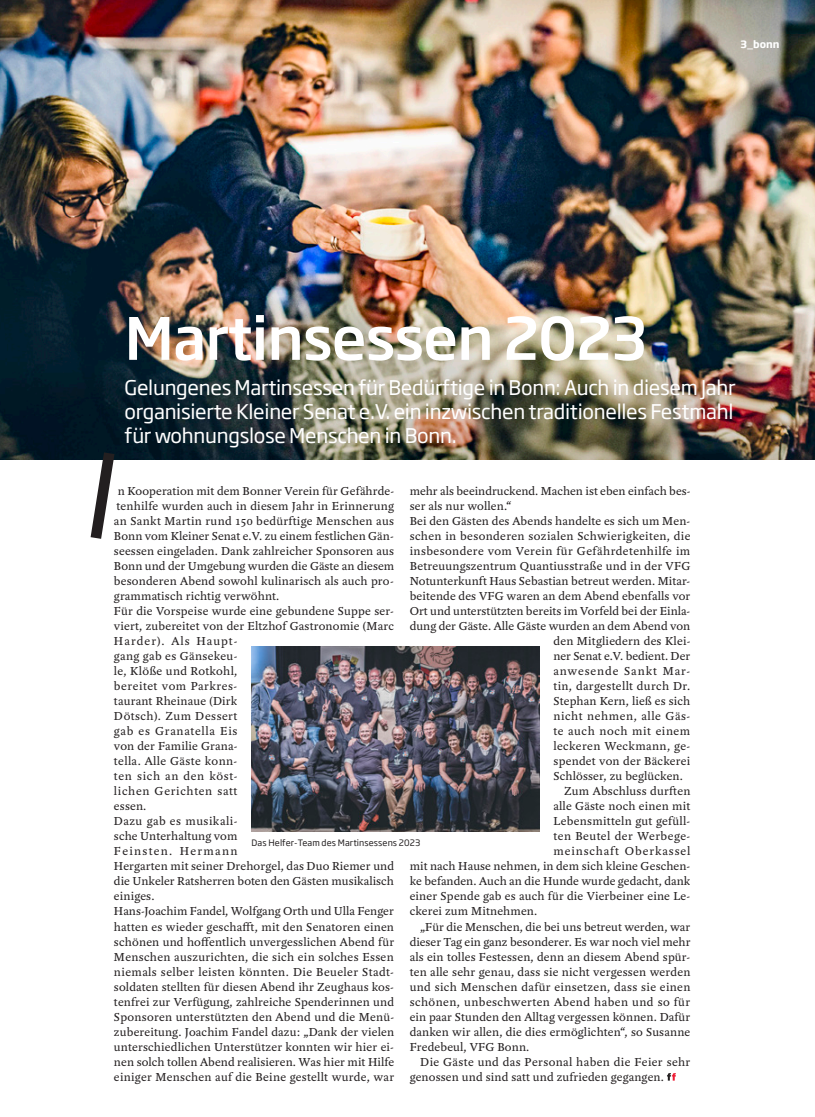
<style>
.page{position:relative;width:815px;height:1117px;background:#fff}
.page>*{position:absolute;margin:0;border:0;box-sizing:border-box;transform-origin:0 0}
.t1{font:500 57.62px "Soho Gothic Std";letter-spacing:-.015em;color:#fff}
.t2{font:20px/24px "Soho Gothic Std";letter-spacing:-.015em;color:#fff;text-align:justify}
.t3{font:12.5px/15px "Yoga OT";letter-spacing:.015em;color:#231f20}
.t4{font:12.5px "Yoga OT";letter-spacing:.035em;color:#231f20}
.t5{font:12.5px "Yoga OT";letter-spacing:.07em;color:#231f20}
.t6{font:12.5px "Yoga OT";letter-spacing:.045em;color:#231f20}
.t7{font:700 10px "Soho Gothic Std";color:#fff}
.t8{font:8.75px "Soho Gothic Std";letter-spacing:.01em;color:#231f20}
</style>
<div class="page">
<img style="left:0;top:0;width:815px;height:459px">
<svg style="left:667px;top:1073px;width:9px;height:7px"></svg>
<img style="left:252px;top:646px;width:287px;height:185px">
<svg style="left:91px;top:452px;width:24px;height:8px"></svg>
<p class="t7" style="left:741px;top:38px;width:41px">3_bonn</p>
<h1 class="t1" style="left:125px;top:301px;width:524px">Martinsessen 2023</h1>
<h2 class="t2" style="left:125px;top:376px;width:613px">Gelungenes Martinsessen für Bedürftige in Bonn: Auch in diesem Jahr organisierte Kleiner Senat e.V. ein inzwischen traditionelles Festmahl für wohnungslose Menschen in Bonn.</h2>
<p class="t3" style="left:410px;top:484px;width:282px">mehr als beeindruckend. Machen ist eben einfach bes-</p>
<p class="t3" style="left:410px;top:499px;width:103px">ser als nur wollen.“</p>
<p class="t3" style="left:410px;top:514px;width:282px">Bei den Gästen des Abends handelte es sich um Men-</p>
<p class="t3" style="left:410px;top:529px;width:282px">schen in besonderen sozialen Schwierigkeiten, die</p>
<p class="t3" style="left:410px;top:544px;width:282px">insbesondere vom Verein für Gefährdetenhilfe im</p>
<p class="t3" style="left:410px;top:559px;width:282px">Betreuungszentrum Quantiusstraße und in der VFG</p>
<p class="t3" style="left:410px;top:574px;width:282px">Notunterkunft Haus Sebastian betreut werden. Mitar-</p>
<p class="t3" style="left:410px;top:589px;width:282px">beitende des VFG waren an dem Abend ebenfalls vor</p>
<p class="t3" style="left:410px;top:604px;width:282px">Ort und unterstützten bereits im Vorfeld bei der Einla-</p>
<p class="t3" style="left:410px;top:619px;width:282px">dung der Gäste. Alle Gäste wurden an dem Abend von</p>
<p class="t3" style="left:553px;top:634px;width:138px">den Mitgliedern des Klei-</p>
<p class="t3" style="left:553px;top:649px;width:138px">ner Senat e.V. bedient. Der</p>
<p class="t5" style="left:553px;top:664px;width:138px">anwesende Sankt Mar-</p>
<p class="t3" style="left:553px;top:679px;width:138px">tin, dargestellt durch Dr.</p>
<p class="t3" style="left:553px;top:694px;width:138px">Stephan Kern, ließ es sich</p>
<p class="t6" style="left:553px;top:709px;width:138px">nicht nehmen, alle Gäs-</p>
<p class="t6" style="left:553px;top:724px;width:138px">te auch noch mit einem</p>
<p class="t3" style="left:553px;top:739px;width:138px">leckeren Weckmann, ge-</p>
<p class="t3" style="left:553px;top:754px;width:138px">spendet von der Bäckerei</p>
<p class="t3" style="left:553px;top:769px;width:131px">Schlösser, zu beglücken.</p>
<p class="t3" style="left:564px;top:784px;width:128px">Zum Abschluss durften</p>
<p class="t3" style="left:553px;top:799px;width:138px">alle Gäste noch einen mit</p>
<p class="t3" style="left:553px;top:814px;width:138px">Lebensmitteln gut gefüll-</p>
<p class="t4" style="left:553px;top:829px;width:138px">ten Beutel der Werbege-</p>
<p class="t5" style="left:553px;top:844px;width:138px">meinschaft Oberkassel</p>
<p class="t3" style="left:410px;top:859px;width:282px">mit nach Hause nehmen, in dem sich kleine Geschen-</p>
<p class="t3" style="left:410px;top:874px;width:282px">ke befanden. Auch an die Hunde wurde gedacht, dank</p>
<p class="t3" style="left:410px;top:889px;width:282px">einer Spende gab es auch für die Vierbeiner eine Le-</p>
<p class="t3" style="left:410px;top:904px;width:129px">ckerei zum Mitnehmen.</p>
<p class="t3" style="left:420px;top:919px;width:272px">„Für die Menschen, die bei uns betreut werden, war</p>
<p class="t3" style="left:410px;top:934px;width:282px">dieser Tag ein ganz besonderer. Es war noch viel mehr</p>
<p class="t3" style="left:410px;top:949px;width:282px">als ein tolles Festessen, denn an diesem Abend spür-</p>
<p class="t3" style="left:410px;top:964px;width:282px">ten alle sehr genau, dass sie nicht vergessen werden</p>
<p class="t3" style="left:410px;top:979px;width:282px">und sich Menschen dafür einsetzen, dass sie einen</p>
<p class="t4" style="left:410px;top:994px;width:282px">schönen, unbeschwerten Abend haben und so für</p>
<p class="t3" style="left:410px;top:1009px;width:282px">ein paar Stunden den Alltag vergessen können. Dafür</p>
<p class="t3" style="left:410px;top:1024px;width:282px">danken wir allen, die dies ermöglichten“, so Susanne</p>
<p class="t3" style="left:410px;top:1039px;width:121px">Fredebeul, VFG Bonn.</p>
<p class="t3" style="left:420px;top:1054px;width:272px">Die Gäste und das Personal haben die Feier sehr</p>
<p class="t3" style="left:410px;top:1069px;width:256px">genossen und sind satt und zufrieden gegangen.</p>
<p class="t3" style="left:114px;top:484px;width:282px;text-indent:4px">n Kooperation mit dem Bonner Verein für Gefährde&shy;tenhilfe wurden auch in diesem Jahr in Erinnerung an Sankt Martin rund 150 bedürftige Menschen aus Bonn vom Kleiner Senat e.V. zu einem festlichen Gän&shy;seessen eingeladen. Dank zahlreicher Sponsoren aus Bonn und der Umgebung wurden die Gäste an diesem besonderen Abend sowohl kulinarisch als auch pro&shy;grammatisch richtig verwöhnt.<br>Für die Vorspeise wurde eine gebundene Suppe ser&shy;viert, zubereitet von der Eltzhof Gastronomie (Marc Harder). Als Haupt-<br>gang gab es Gänsekeu-<br>le, Klöße und Rotkohl,<br>bereitet vom Parkres-<br>taurant Rheinaue (Dirk<br>Dötsch). Zum Dessert<br>gab es Granatella Eis<br>von der Familie Grana-<br>tella. Alle Gäste konn-<br>ten sich an den köst-<br>lichen Gerichten satt<br>essen.<br>Dazu gab es musikali-<br>sche Unterhaltung vom<br>Feinsten. Hermann<br>Hergarten mit seiner Drehorgel, das Duo Riemer und die Unkeler Ratsherren boten den Gästen musikalisch einiges.<br>Hans-Joachim Fandel, Wolfgang Orth und Ulla Fenger hatten es wieder geschafft, mit den Senatoren einen schönen und hoffentlich unvergesslichen Abend für Menschen auszurichten, die sich ein solches Essen niemals selber leisten könnten. Die Beueler Stadt&shy;soldaten stellten für diesen Abend ihr Zeughaus kos&shy;tenfrei zur Verfügung, zahlreiche Spenderinnen und Sponsoren unterstützten den Abend und die Menü&shy;zubereitung. Joachim Fandel dazu: „Dank der vielen unterschiedlichen Unterstützer konnten wir hier ei&shy;nen solch tollen Abend realisieren. Was hier mit Hilfe einiger Menschen auf die Beine gestellt wurde, war</p>
<p class="t8" style="left:252px;top:836px;width:170px">Das Helfer-Team des Martinsessens 2023</p>
</div>
